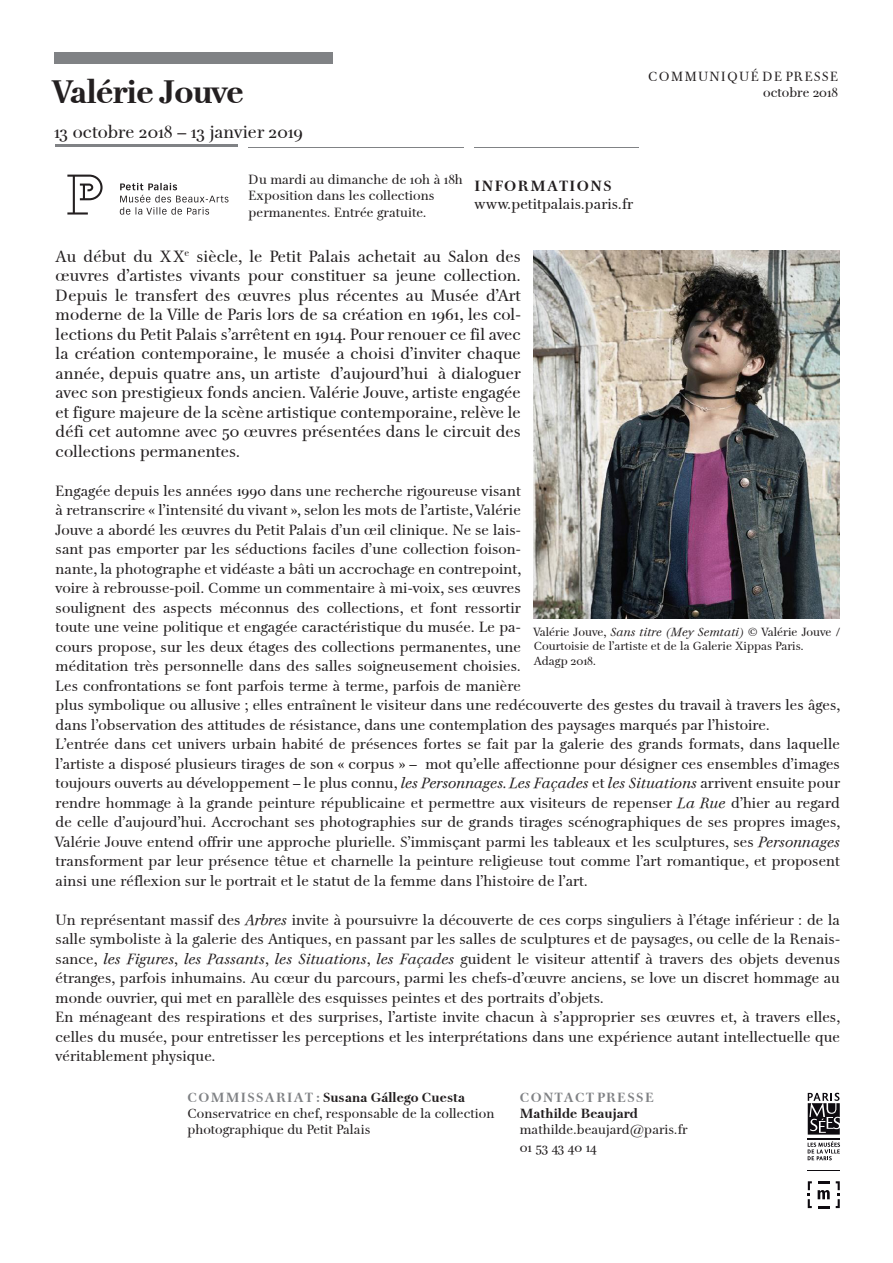
<style>
.page{position:relative;width:893px;height:1263px;background:#fff}
.page>*{position:absolute;margin:0;border:0;box-sizing:border-box;transform-origin:0 0}
.t1{font:700 33px "Petit Palais";letter-spacing:-.025em;color:#231f20}
.t2{font:18px "Petit Palais Normal";color:#231f20}
.t3{font:16.5px/19.5px "Petit Palais Normal";color:#231f20;text-align:justify}
.t4{font:15px/19.5px "Petit Palais Normal";color:#231f20;text-align:justify}
.t5{font:700 15px "Petit Palais";letter-spacing:.1em;color:#231f20}
.t6{font:13.5px/16.2px "Petit Palais Normal";color:#231f20}
.t7{font:700 13.5px "Petit Palais";color:#231f20}
.t8{font:13.5px "Petit Palais Normal";letter-spacing:.1em;color:#231f20}
.t9{font:700 13.5px "Petit Palais";letter-spacing:.1em;color:#808285}
.t10{font:12px/14.4px "Petit Palais Normal";color:#231f20}
.s1{font-family:"Petit Palais";font-style:italic}
.s2{color:#808285}
</style>
<div class="page">
<div style="left:54px;top:52px;width:279px;height:12px;background:#808285"></div>
<svg style="left:67px;top:175px;width:161px;height:40px"></svg>
<svg style="left:818px;top:1190px;width:12px;height:9px"></svg>
<svg style="left:818px;top:1206px;width:12px;height:2px"></svg>
<svg style="left:808px;top:1181px;width:4px;height:27px"></svg>
<svg style="left:818px;top:1181px;width:12px;height:2px"></svg>
<svg style="left:836px;top:1181px;width:4px;height:27px"></svg>
<hr style="left:808px;top:1138px;width:32px;height:1px;background:#0e0b10">
<hr style="left:808px;top:1170px;width:32px;height:1px;background:#0e0b10">
<svg style="left:808px;top:1141px;width:32px;height:19px"></svg>
<svg style="left:808px;top:1093px;width:32px;height:41px"></svg>
<hr style="left:55px;top:145px;width:183px;height:2px;background:#808285">
<img style="left:534px;top:251px;width:305px;height:368px">
<p class="t8" style="left:648px;top:69px;width:191px">COMMUNIQUÉ DE PRESSE</p>
<p class="t1" style="left:54px;top:72px;width:192px">Valérie Jouve</p>
<p class="t6" style="left:763px;top:85px;width:76px">octobre 2018</p>
<p class="t2" style="left:54px;top:121px;width:251px">13 octobre 2018 – 13 janvier 2019</p>
<p class="t6" style="left:249px;top:171px;width:216px">Du mardi au dimanche de 10h à 18h</p>
<p class="t6" style="left:249px;top:188px;width:187px">Exposition dans les collections</p>
<p class="t6" style="left:249px;top:204px;width:179px">permanentes. Entrée gratuite.</p>
<p class="t5" style="left:474px;top:177px;width:139px">INFORMATIONS</p>
<p class="t4" style="left:474px;top:194px;width:160px">www.petitpalais.paris.fr</p>
<p class="t3" style="left:56px;top:246px;width:467px">Au début du XX<sup>e</sup> siècle, le Petit Palais achetait au Salon des œuvres d’artistes vivants pour constituer sa jeune collection.<br>Depuis le transfert des œuvres plus récentes au Musée d’Art moderne de la Ville de Paris lors de sa création en 1961, les col&shy;lections du Petit Palais s’arrêtent en 1914. Pour renouer ce fil avec la création contemporaine, le musée a choisi d’inviter chaque année, depuis quatre ans, un artiste d’aujourd’hui à dialoguer avec son prestigieux fonds ancien. Valérie Jouve, artiste engagée et figure majeure de la scène artistique contemporaine, relève le défi cet automne avec 50 œuvres présentées dans le circuit des collections permanentes.</p>
<p class="t4" style="left:56px;top:481px;width:786px;text-align:left">Engagée depuis les années 1990 dans une recherche rigoureuse visant<br>à retranscrire « l’intensité du vivant », selon les mots de l’artiste, Valérie<br>Jouve a abordé les œuvres du Petit Palais d’un œil clinique. Ne se lais-<br>sant pas emporter par les séductions faciles d’une collection foison-<br>nante, la photographe et vidéaste a bâti un accrochage en contrepoint,<br>voire à rebrousse-poil. Comme un commentaire à mi-voix, ses œuvres<br>soulignent des aspects méconnus des collections, et font ressortir<br>toute une veine politique et engagée caractéristique du musée. Le pa-<br>cours propose, sur les deux étages des collections permanentes, une<br>méditation très personnelle dans des salles soigneusement choisies.<br>Les confrontations se font parfois terme à terme, parfois de manière<br>plus symbolique ou allusive ; elles entraînent le visiteur dans une redécouverte des gestes du travail à travers les âges, dans l’observation des attitudes de résistance, dans une contemplation des paysages marqués par l’histoire.</p>
<p class="t4" style="left:56px;top:734px;width:786px">L’entrée dans cet univers urbain habité de présences fortes se fait par la galerie des grands formats, dans laquelle l’artiste a disposé plusieurs tirages de son « corpus » – mot qu’elle affectionne pour désigner ces ensembles d’images toujours ouverts au développement – le plus connu, <span class="s1">les Personnages. Les Façades</span> et <span class="s1">les Situations</span> arrivent ensuite pour rendre hommage à la grande peinture républicaine et permettre aux visiteurs de repenser <span class="s1">La Rue</span> d’hier au regard de celle d’aujourd’hui. Accrochant ses photographies sur de grands tirages scénographiques de ses propres images, Valérie Jouve entend offrir une approche plurielle. S’immisçant parmi les tableaux et les sculptures, ses <span class="s1">Personnages </span>transforment par leur présence têtue et charnelle la peinture religieuse tout comme l’art romantique, et proposent ainsi une réflexion sur le portrait et le statut de la femme dans l’histoire de l’art.</p>
<p class="t4" style="left:56px;top:910px;width:786px">Un représentant massif des <span class="s1">Arbres</span> invite à poursuivre la découverte de ces corps singuliers à l’étage inférieur : de la salle symboliste à la galerie des Antiques, en passant par les salles de sculptures et de paysages, ou celle de la Renais&shy;sance, <span class="s1">les Figures</span>, <span class="s1">les Passants</span>, <span class="s1">les Situations</span>, <span class="s1">les Façades</span> guident le visiteur attentif à travers des objets devenus étranges, parfois inhumains. Au cœur du parcours, parmi les chefs-d’œuvre anciens, se love un discret hommage au monde ouvrier, qui met en parallèle des esquisses peintes et des portraits d’objets.</p>
<p class="t4" style="left:56px;top:1007px;width:786px">En ménageant des respirations et des surprises, l’artiste invite chacun à s’approprier ses œuvres et, à travers elles, celles du musée, pour entretisser les perceptions et les interprétations dans une expérience autant intellectuelle que véritablement physique.</p>
<p class="t7" style="left:187px;top:1089px;width:279px"><span class="s2">COMMISSARIAT :</span> Susana Gállego Cuesta</p>
<p class="t6" style="left:187px;top:1105px;width:308px">Conservatrice en chef, responsable de la collection photographique du Petit Palais</p>
<p class="t10" style="left:534px;top:625px;width:309px">Valérie Jouve, <span class="s1">Sans titre (Mey Semtati)</span> © Valérie Jouve /<br>Courtoisie de l’artiste et de la Galerie Xippas Paris.</p>
<p class="t10" style="left:534px;top:653px;width:64px">Adagp 2018.</p>
<p class="t9" style="left:520px;top:1089px;width:136px">CONTACT PRESSE</p>
<p class="t7" style="left:520px;top:1105px;width:120px">Mathilde Beaujard</p>
<p class="t6" style="left:520px;top:1121px;width:169px">mathilde.beaujard@paris.fr</p>
<p class="t6" style="left:520px;top:1139px;width:78px">01 53 43 40 14</p>
</div>
